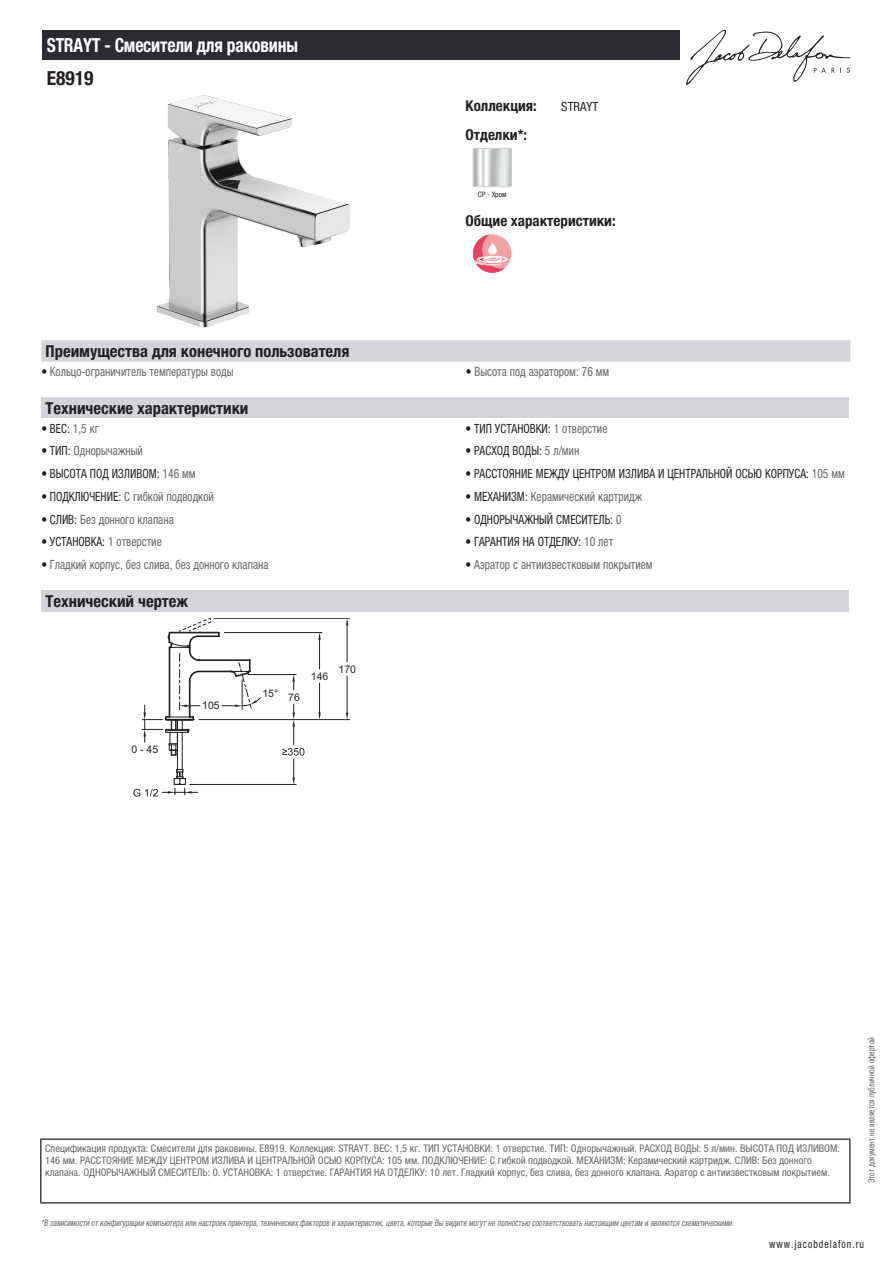
<style>
.page{position:relative;width:893px;height:1263px;background:#fff}
.page>*{position:absolute;margin:0;border:0;box-sizing:border-box;transform-origin:0 0}
.t1{font:700 condensed 19.5px "Helvetica Neue LTCYR";letter-spacing:-.01em;color:#fff;scale:.9 1}
.t2{font:700 condensed 19.5px "Helvetica Neue LTCYR";color:#231f20}
.t3{font:700 condensed 16.5px "Helvetica Neue LTCYR";color:#231f20}
.t4{font:700 condensed 15px "Helvetica Neue LTCYR";color:#231f20}
.t5{font:condensed 12.75px "Helvetica Neue LTCYR";color:#626568;scale:.9 1}
.t6{font:condensed 12.75px "Helvetica Neue LTCYR";color:#231f20;scale:.9 1}
.t7{font:condensed 12.75px "Helvetica Neue LTCYR";color:#231f20}
.t8{font:condensed 11.25px "Helvetica Neue LTCYR";letter-spacing:.1em;color:#231f20;scale:.87 1}
.t9{font:condensed 10.5px/12px "Helvetica Neue LTCYR";color:#626568}
.t10{font:10.5px "Arial";color:#231f20}
.t11{font:italic condensed 9px "Helvetica Neue LTCYR";color:#626568;scale:.87 1}
.t12{font:condensed 9px "Helvetica Neue LTCYR";color:#626568;scale:.87 1}
.t13{font:condensed 7.5px "Helvetica Neue LTCYR";color:#231f20}
.s1{color:#231f20}
.s2{color:#626568}
</style>
<div class="page">
<svg style="left:686px;top:30px;width:164px;height:55px"></svg>
<img style="left:157px;top:95px;width:193px;height:233px">
<img style="left:475px;top:150px;width:35px;height:35px">
<div style="left:473px;top:148px;width:39px;height:39px;border:1px solid #d3d4da"></div>
<div style="left:473px;top:234px;width:38px;height:39px;background:#f2a1a1;border-radius:50%"></div>
<svg style="left:473px;top:235px;width:35px;height:38px"></svg>
<div style="left:41px;top:340px;width:809px;height:22px;background:#d3d4da"></div>
<div style="left:41px;top:397px;width:808px;height:21px;background:#d3d4da"></div>
<div style="left:41px;top:590px;width:808px;height:22px;background:#d3d4da"></div>
<hr style="left:224px;top:632px;width:98px;height:1px;background:#231f20">
<hr style="left:214px;top:618px;width:136px;height:1px;background:#231f20">
<hr style="left:199px;top:719px;width:151px;height:1px;background:#231f20">
<hr style="left:319px;top:639px;width:1px;height:30px;background:#231f20">
<hr style="left:319px;top:683px;width:1px;height:30px;background:#231f20">
<svg style="left:318px;top:632px;width:3px;height:8px"></svg>
<svg style="left:318px;top:712px;width:3px;height:8px"></svg>
<hr style="left:347px;top:625px;width:1px;height:37px;background:#231f20">
<hr style="left:347px;top:676px;width:1px;height:37px;background:#231f20">
<svg style="left:346px;top:618px;width:2px;height:7px"></svg>
<svg style="left:346px;top:712px;width:2px;height:8px"></svg>
<hr style="left:190px;top:784px;width:106px;height:1px;background:#231f20">
<hr style="left:248px;top:674px;width:48px;height:1px;background:#231f20">
<svg style="left:282px;top:704px;width:22px;height:80px"></svg>
<svg style="left:293px;top:675px;width:2px;height:15px"></svg>
<svg style="left:133px;top:618px;width:128px;height:179px"></svg>
<div style="left:43px;top:30px;width:637px;height:30px;background:#2a2c32"></div>
<hr style="left:40px;top:1138px;width:810px;height:2px;background:#040503">
<hr style="left:40px;top:1140px;width:1px;height:62px;background:#040503">
<hr style="left:849px;top:1140px;width:1px;height:62px;background:#040503">
<hr style="left:40px;top:1202px;width:810px;height:1px;background:#040503">
<h1 class="t1" style="left:47px;top:34px;width:281px">STRAYT - Смесители для раковины</h1>
<h1 class="t2" style="left:47px;top:67px;width:48px">E8919</h1>
<h3 class="t4" style="left:466px;top:97px;width:73px">Коллекция:</h3>
<p class="t7" style="left:561px;top:99px;width:39px">STRAYT</p>
<h3 class="t4" style="left:466px;top:126px;width:63px">Отделки*:</h3>
<p class="t13" style="left:478px;top:190px;width:30px">CP - Хром</p>
<h3 class="t4" style="left:466px;top:212px;width:152px">Общие характеристики:</h3>
<h2 class="t3" style="left:46px;top:342px;width:305px">Преимущества для конечного пользователя</h2>
<p class="t5" style="left:41px;top:364px;width:215px"><span class="s1">•</span> Кольцо-ограничитель температуры воды</p>
<p class="t5" style="left:466px;top:364px;width:161px"><span class="s1">•</span> Высота под аэратором: 76 мм</p>
<h2 class="t3" style="left:46px;top:399px;width:204px">Технические характеристики</h2>
<p class="t6" style="left:41px;top:421px;width:65px">• ВЕС: <span class="s2">1,5 кг</span></p>
<p class="t6" style="left:466px;top:421px;width:159px">• ТИП УСТАНОВКИ: <span class="s2">1 отверстие</span></p>
<p class="t5" style="left:41px;top:444px;width:114px"><span class="s1">• ТИП:</span> Однорычажный</p>
<p class="t6" style="left:466px;top:444px;width:128px">• РАСХОД ВОДЫ: <span class="s2">5 л/мин</span></p>
<p class="t6" style="left:41px;top:466px;width:173px">• ВЫСОТА ПОД ИЗЛИВОМ: <span class="s2">146 мм</span></p>
<p class="t6" style="left:466px;top:466px;width:423px">• РАССТОЯНИЕ МЕЖДУ ЦЕНТРОМ ИЗЛИВА И ЦЕНТРАЛЬНОЙ ОСЬЮ КОРПУСА: <span class="s2">105 мм</span></p>
<p class="t5" style="left:41px;top:489px;width:193px"><span class="s1">• ПОДКЛЮЧЕНИЕ:</span> С гибкой подводкой</p>
<p class="t5" style="left:466px;top:489px;width:198px"><span class="s1">• МЕХАНИЗМ:</span> Керамический картридж</p>
<p class="t5" style="left:41px;top:512px;width:149px"><span class="s1">• СЛИВ:</span> Без донного клапана</p>
<p class="t6" style="left:466px;top:512px;width:175px">• ОДНОРЫЧАЖНЫЙ СМЕСИТЕЛЬ: <span class="s2">0</span></p>
<p class="t6" style="left:41px;top:535px;width:135px">• УСТАНОВКА: <span class="s2">1 отверстие</span></p>
<p class="t6" style="left:466px;top:535px;width:166px">• ГАРАНТИЯ НА ОТДЕЛКУ: <span class="s2">10 лет</span></p>
<p class="t5" style="left:41px;top:557px;width:254px"><span class="s1">•</span> Гладкий корпус, без слива, без донного клапана</p>
<p class="t5" style="left:466px;top:557px;width:209px"><span class="s1">•</span> Аэратор с антиизвестковым покрытием</p>
<h2 class="t3" style="left:46px;top:592px;width:144px">Технический чертеж</h2>
<p class="t10" style="left:131px;top:742px;width:28px">0 - 45</p>
<p class="t10" style="left:202px;top:699px;width:19px">105</p>
<p class="t10" style="left:262px;top:687px;width:17px">15°</p>
<p class="t10" style="left:288px;top:690px;width:13px">76</p>
<p class="t10" style="left:311px;top:669px;width:19px">146</p>
<p class="t10" style="left:339px;top:662px;width:19px">170</p>
<p class="t9" style="left:45px;top:1142px;width:796px">Спецификация продукта: Смесители для раковины. E8919. Коллекция: STRAYT. ВЕС: 1,5 кг. ТИП УСТАНОВКИ: 1 отверстие. ТИП: Однорычажный. РАСХОД ВОДЫ: 5 л/мин. ВЫСОТА ПОД ИЗЛИВОМ:<br>146 мм. РАССТОЯНИЕ МЕЖДУ ЦЕНТРОМ ИЗЛИВА И ЦЕНТРАЛЬНОЙ ОСЬЮ КОРПУСА: 105 мм. ПОДКЛЮЧЕНИЕ: С гибкой подводкой. МЕХАНИЗМ: Керамический картридж. СЛИВ: Без донного клапана. ОДНОРЫЧАЖНЫЙ СМЕСИТЕЛЬ: 0. УСТАНОВКА: 1 отверстие. ГАРАНТИЯ НА ОТДЕЛКУ: 10 лет. Гладкий корпус, без слива, без донного клапана. Аэратор с антиизвестковым покрытием.</p>
<p class="t11" style="left:41px;top:1218px;width:800px">*В зависимости отконфигурации компьютера или настроек принтера,техническихфакторов и характеристик,цвета,которые Вы видите могутне полностью соответствоватьнастоящим цветам и являются схематическими.</p>
<p class="t12" style="left:866px;top:1183px;width:169px;rotate:-90deg">Этот документ не является публичной офертой</p>
<p class="t8" style="left:769px;top:1237px;width:110px">www.jacobdelafon.ru</p>
</div>
